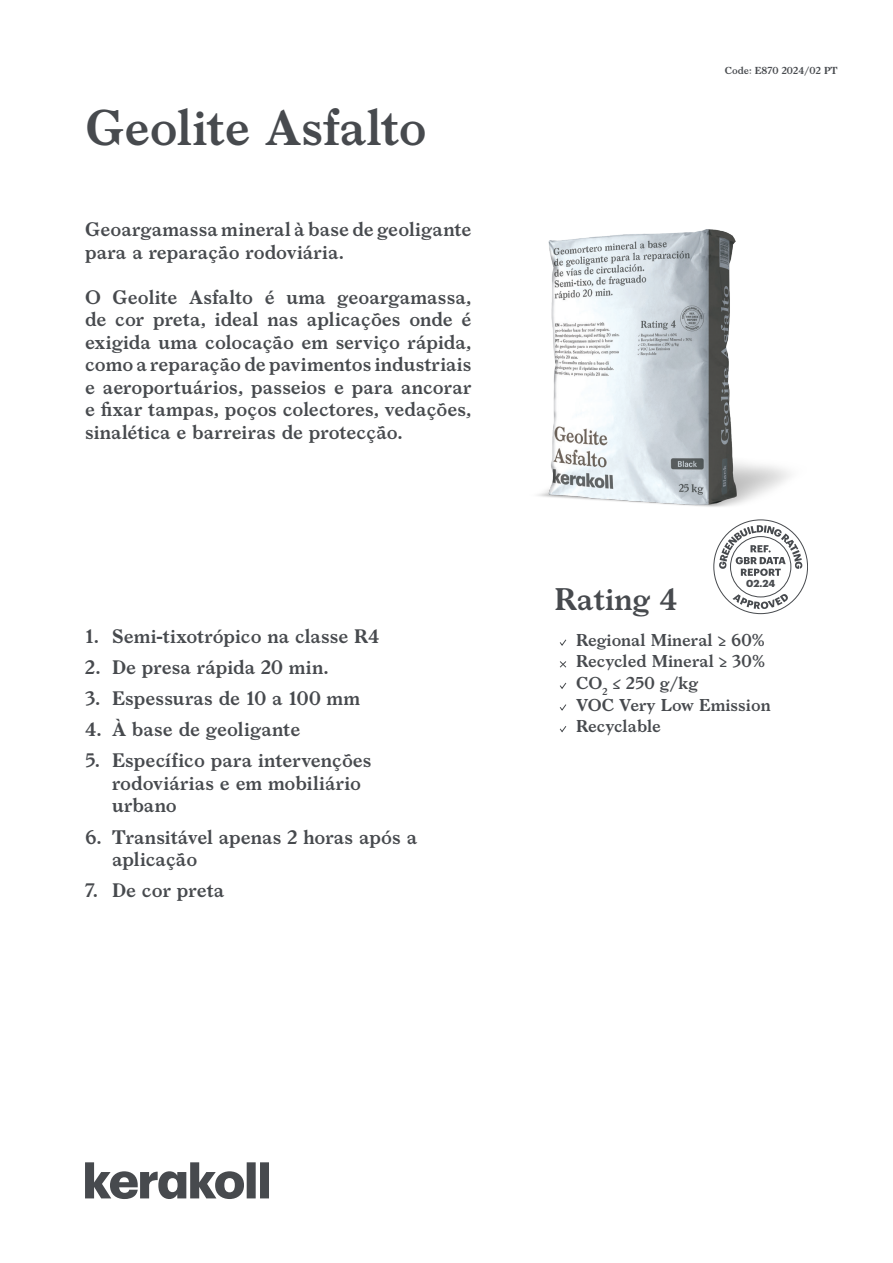
<style>
.page{position:relative;width:893px;height:1263px;background:#fff}
.page>*{position:absolute;margin:0;border:0;box-sizing:border-box;transform-origin:0 0}
.t1{font:600 48px "Larish Neue";letter-spacing:-.005em;color:#474a4e}
.t2{font:600 30px "Larish Neue";color:#474a4e}
.t3{font:600 18.75px/22.5px "Larish Neue";color:#474a4e}
.t4{font:600 16.5px/21.6px "Larish Neue";color:#474a4e}
.t5{font:700 10.05px "Graphik";color:#474a4e}
.t6{font:600 9.75px "Larish Neue";color:#474a4e}
</style>
<div class="page">
<svg style="left:713px;top:525px;width:95px;height:89px"></svg>
<svg style="left:85px;top:1162px;width:184px;height:37px"></svg>
<svg style="left:559px;top:639px;width:8px;height:7px"></svg>
<svg style="left:559px;top:661px;width:8px;height:7px"></svg>
<svg style="left:560px;top:682px;width:7px;height:7px"></svg>
<svg style="left:559px;top:704px;width:8px;height:7px"></svg>
<svg style="left:559px;top:726px;width:8px;height:7px"></svg>
<img style="left:538px;top:229px;width:252px;height:296px">
<h1 class="t1" style="left:85px;top:91px;width:343px">Geolite Asfalto</h1>
<p class="t3" style="left:85px;top:217px;width:388px">Geoargamassa mineral à base de geoligante para a reparação rodoviária.</p>
<p class="t3" style="left:85px;top:284px;width:388px;text-align:justify">O Geolite Asfalto é uma geoargamassa, de cor preta, ideal nas aplicações onde é exigida uma colocação em serviço rápida, como a reparação de pavimentos industriais e aeroportuários, passeios e para ancorar e fixar tampas, poços colectores, vedações, sinalética e barreiras de protecção.</p>
<p class="t3" style="left:85px;top:624px;width:296px">1. Semi-tixotrópico na classe R4</p>
<p class="t3" style="left:85px;top:655px;width:245px">2. De presa rápida 20 min.</p>
<p class="t3" style="left:85px;top:686px;width:277px">3. Espessuras de 10 a 100 mm</p>
<p class="t3" style="left:85px;top:717px;width:217px">4. À base de geoligante</p>
<p class="t3" style="left:112px;top:748px;width:261px;text-indent:-27px">5. Específico para intervenções rodoviárias e em mobiliário urbano</p>
<p class="t3" style="left:112px;top:824px;width:307px;text-indent:-27px">6. Transitável apenas 2 horas após a aplicação</p>
<p class="t3" style="left:85px;top:877px;width:141px">7. De cor preta</p>
<p class="t6" style="left:725px;top:63px;width:114px">Code: E870 2024/02 PT</p>
<p class="t5" style="left:746px;top:575px;width:31px">02.24</p>
<h2 class="t2" style="left:554px;top:576px;width:125px">Rating 4</h2>
<p class="t4" style="left:576px;top:628px;width:196px">Regional Mineral ≥ 60%<br>Recycled Mineral ≥ 30%<br>CO<sub>2</sub> ≤ 250 g/kg<br>VOC Very Low Emission<br>Recyclable</p>
</div>
